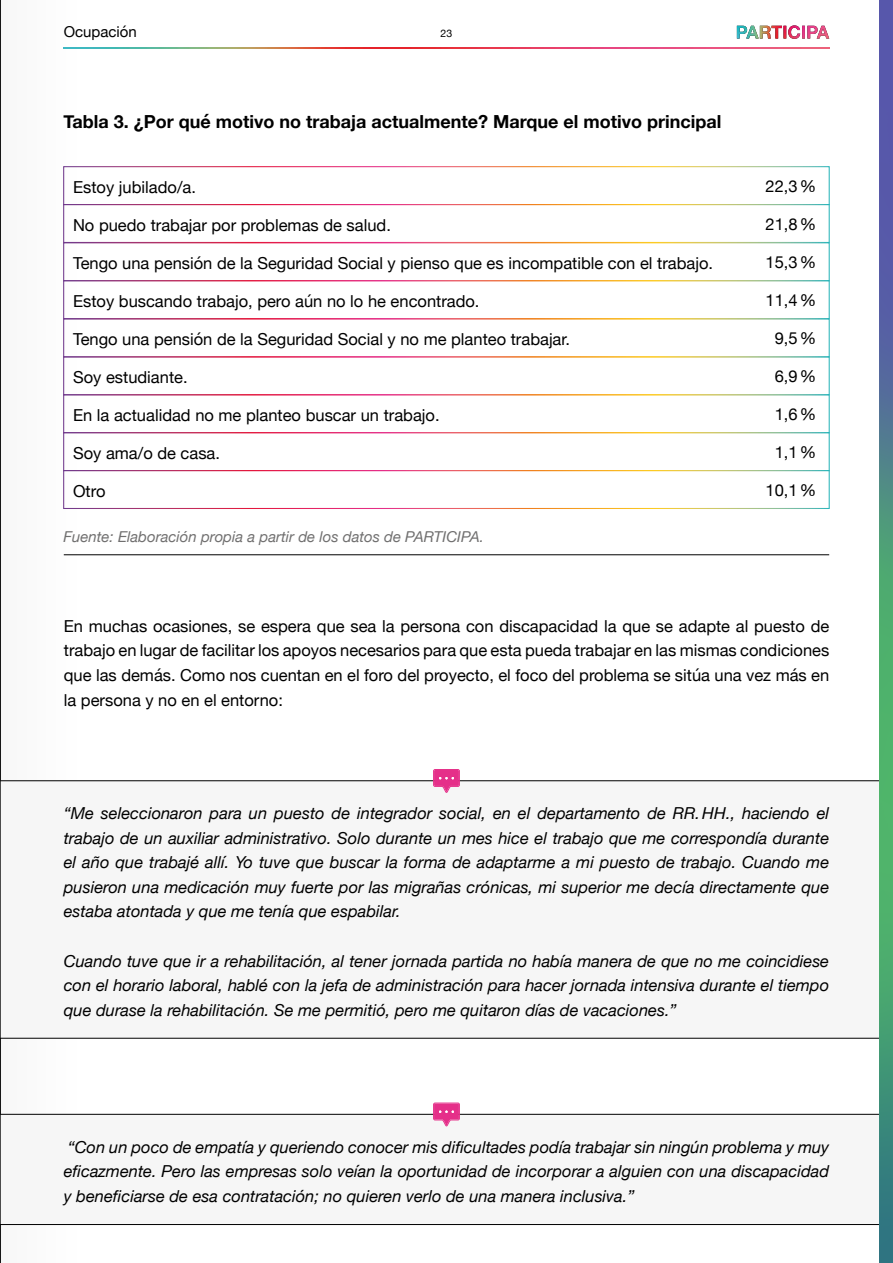
<style>
.page{position:relative;width:893px;height:1263px;background:#fff}
.page>*{position:absolute;margin:0;border:0;box-sizing:border-box;transform-origin:0 0}
.t1{font:700 18px "Helvetica Neue";color:#000}
.t2{font:italic 16.5px/24.6px "Helvetica Neue";color:#000;text-align:justify}
.t3{font:16.5px/24.6px "Helvetica Neue";color:#000;text-align:justify}
.t4{font:italic 15px "Helvetica Neue";color:#706f6f}
.t5{font:15px "Helvetica Neue";color:#000}
.t6{font:10.5px "Helvetica Neue";color:#000}
</style>
<div class="page">
<div style="left:0;top:0;width:78px;height:1263px;background:#fbfbfb"></div>
<img style="left:737px;top:25px;width:92px;height:14px">
<img style="left:64px;top:47px;width:765px;height:1px">
<div style="left:63px;top:166px;width:767px;height:39px;border:1px solid #fff"></div>
<div style="left:63px;top:394px;width:767px;height:39px;border:1px solid #fff"></div>
<div style="left:63px;top:242px;width:767px;height:39px;border:1px solid #fff"></div>
<div style="left:63px;top:470px;width:767px;height:39px;border:1px solid #fff"></div>
<div style="left:63px;top:318px;width:767px;height:39px;border:1px solid #fff"></div>
<div style="left:63px;top:204px;width:767px;height:39px;border:1px solid #fff"></div>
<div style="left:63px;top:432px;width:767px;height:39px;border:1px solid #fff"></div>
<div style="left:63px;top:280px;width:767px;height:39px;border:1px solid #fff"></div>
<div style="left:63px;top:356px;width:767px;height:39px;border:1px solid #fff"></div>
<div style="left:0;top:780px;width:879px;height:258px;background:#f6f6f6"></div>
<hr style="left:0;top:1038px;width:879px;height:1px;background:#000">
<hr style="left:0;top:780px;width:879px;height:1px;background:#000">
<svg style="left:433px;top:769px;width:27px;height:24px"></svg>
<hr style="left:64px;top:554px;width:765px;height:1px;background:#000">
<div style="left:0;top:1114px;width:879px;height:110px;background:#f6f6f6"></div>
<hr style="left:0;top:1224px;width:879px;height:1px;background:#000">
<hr style="left:0;top:1114px;width:879px;height:1px;background:#000">
<svg style="left:433px;top:1102px;width:27px;height:24px"></svg>
<hr style="left:0;top:0;width:1px;height:1263px;background:#000">
<svg style="left:879px;top:0;width:14px;height:1263px;background:#4c8885"></svg>
<p class="t5" style="left:64px;top:21px;width:75px">Ocupación</p>
<p class="t6" style="left:441px;top:26px;width:13px">23</p>
<p class="t1" style="left:64px;top:108px;width:659px">Tabla 3. ¿Por qué motivo no trabaja actualmente? Marque el motivo principal</p>
<p class="t3" style="left:73px;top:176px;width:124px">Estoy jubilado/a.</p>
<p class="t3" style="left:766px;top:175px;width:52px">22,3%</p>
<p class="t3" style="left:73px;top:213px;width:319px">No puedo trabajar por problemas de salud.</p>
<p class="t3" style="left:766px;top:213px;width:52px">21,8%</p>
<p class="t3" style="left:73px;top:252px;width:641px">Tengo una pensión de la Seguridad Social y pienso que es incompatible con el trabajo.</p>
<p class="t3" style="left:766px;top:251px;width:52px">15,3%</p>
<p class="t3" style="left:73px;top:290px;width:408px">Estoy buscando trabajo, pero aún no lo he encontrado.</p>
<p class="t3" style="left:766px;top:289px;width:52px">11,4%</p>
<p class="t3" style="left:73px;top:328px;width:498px">Tengo una pensión de la Seguridad Social y no me planteo trabajar.</p>
<p class="t3" style="left:775px;top:327px;width:43px">9,5%</p>
<p class="t3" style="left:73px;top:366px;width:116px">Soy estudiante.</p>
<p class="t3" style="left:775px;top:365px;width:43px">6,9%</p>
<p class="t3" style="left:73px;top:404px;width:368px">En la actualidad no me planteo buscar un trabajo.</p>
<p class="t3" style="left:775px;top:403px;width:43px">1,6%</p>
<p class="t3" style="left:73px;top:442px;width:148px">Soy ama/o de casa.</p>
<p class="t3" style="left:775px;top:441px;width:43px">1,1%</p>
<p class="t3" style="left:73px;top:479px;width:34px">Otro</p>
<p class="t3" style="left:766px;top:479px;width:52px">10,1%</p>
<p class="t4" style="left:64px;top:526px;width:422px">Fuente: Elaboración propia a partir de los datos de PARTICIPA.</p>
<p class="t3" style="left:64px;top:615px;width:767px">En muchas ocasiones, se espera que sea la persona con discapacidad la que se adapte al puesto de trabajo en lugar de facilitar los apoyos necesarios para que esta pueda trabajar en las mismas condiciones que las demás. Como nos cuentan en el foro del proyecto, el foco del problema se sitúa una vez más en la persona y no en el entorno:</p>
<p class="t2" style="left:64px;top:802px;width:767px">“Me seleccionaron para un puesto de integrador social, en el departamento de RR.HH., haciendo el trabajo de un auxiliar administrativo. Solo durante un mes hice el trabajo que me correspondía durante el año que trabajé allí. Yo tuve que buscar la forma de adaptarme a mi puesto de trabajo. Cuando me pusieron una medicación muy fuerte por las migrañas crónicas, mi superior me decía directamente que estaba atontada y que me tenía que espabilar.</p>
<p class="t2" style="left:64px;top:949px;width:767px">Cuando tuve que ir a rehabilitación, al tener jornada partida no había manera de que no me coincidiese con el horario laboral, hablé con la jefa de administración para hacer jornada intensiva durante el tiempo que durase la rehabilitación. Se me permitió, pero me quitaron días de vacaciones.”</p>
<p class="t2" style="left:64px;top:1135px;width:767px">“Con un poco de empatía y queriendo conocer mis dificultades podía trabajar sin ningún problema y muy eficazmente. Pero las empresas solo veían la oportunidad de incorporar a alguien con una discapacidad y beneficiarse de esa contratación; no quieren verlo de una manera inclusiva.”</p>
</div>
